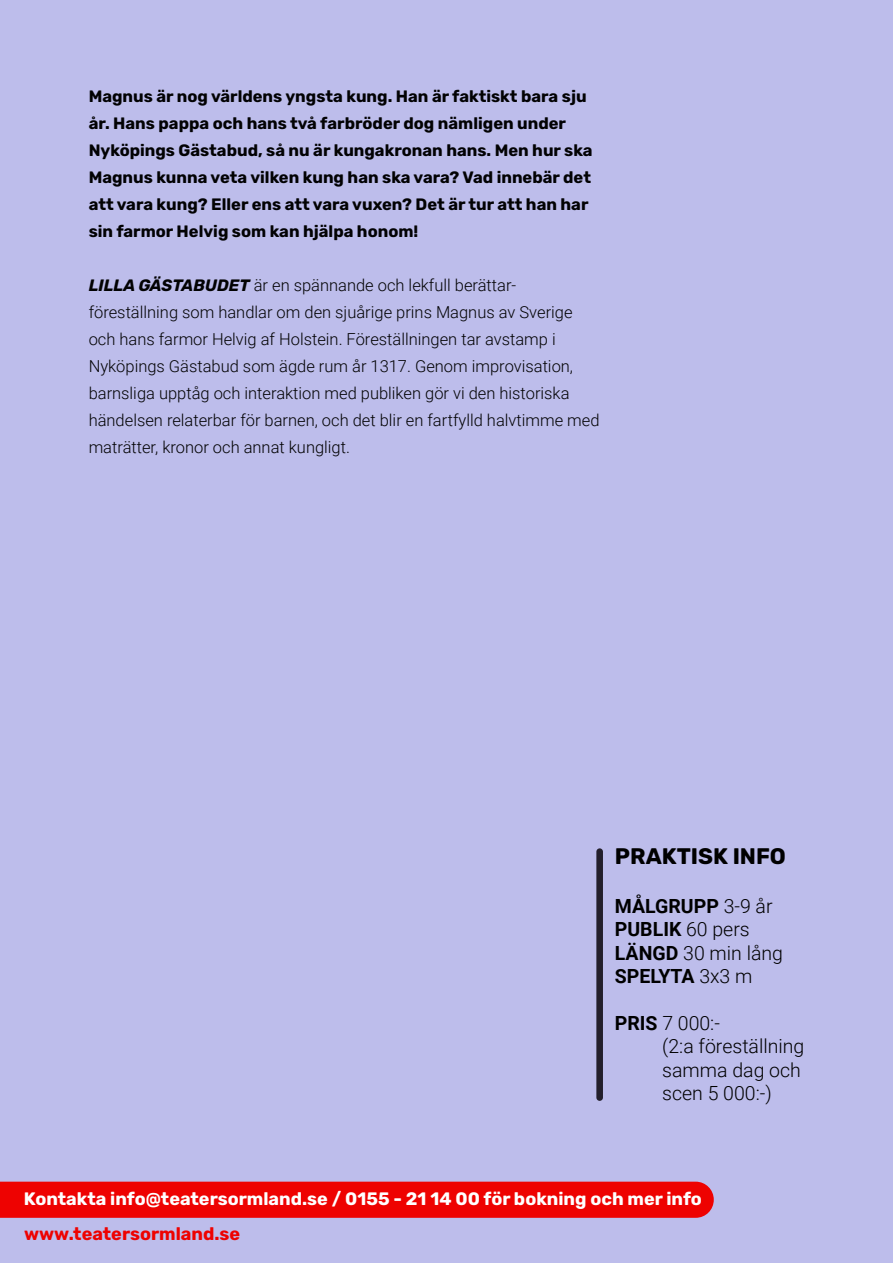
<style>
.page{position:relative;width:893px;height:1263px;background:#bdbdeb}
.page>*{position:absolute;margin:0;border:0;box-sizing:border-box;transform-origin:0 0}
.t1{font:700 22.5px "Rubik";color:#000}
.t2{font:700 19.5px/23.4px "Roboto";color:#000}
.t3{font:300 19.5px/23.4px "Roboto";color:#000}
.t4{font:700 18px "Rubik";color:#fff}
.t5{font:700 18px "Rubik";color:#ee0201}
.t6{font:300 16.5px/27px "Roboto";color:#020203}
.t7{font:700 16.5px/27px "Rubik";color:#020203}
.s1{font-family:"Rubik";font-weight:700;font-style:italic}
.s2{font-weight:300}
.s3{font-weight:700}
</style>
<div class="page">
<div style="left:596px;top:848px;width:7px;height:253px;background:#231f2b;border-radius:3px"></div>
<div style="left:0;top:1182px;width:714px;height:36px;background:#ee0201"></div>
<p class="t7" style="left:89px;top:83px;width:505px">Magnus är nog världens yngsta kung. Han är faktiskt bara sju år. Hans pappa och hans två farbröder dog nämligen under Nyköpings Gästabud, så nu är kungakronan hans. Men hur ska Magnus kunna veta vilken kung han ska vara? Vad innebär det att vara kung? Eller ens att vara vuxen? Det är tur att han har sin farmor Helvig som kan hjälpa honom!</p>
<p class="t6" style="left:89px;top:271px;width:512px"><span class="s1">LILLA GÄSTABUDET</span> är en spännande och lekfull berättar&shy;föreställning som handlar om den sjuårige prins Magnus av Sverige och hans farmor Helvig af Holstein. Föreställningen tar avstamp i Nyköpings Gästabud som ägde rum år 1317. Genom improvisation, barnsliga upptåg och interaktion med publiken gör vi den historiska händelsen relaterbar för barnen, och det blir en fartfylld halvtimme med maträtter, kronor och annat kungligt.</p>
<h1 class="t1" style="left:615px;top:843px;width:173px">PRAKTISK INFO</h1>
<p class="t2" style="left:615px;top:893px;width:170px">MÅLGRUPP <span class="s2">3-9 år<br></span>PUBLIK <span class="s2">60 pers<br></span>LÄNGD <span class="s2">30 min lång<br></span>SPELYTA <span class="s2">3x3 m</span></p>
<p class="t3" style="left:662px;top:1010px;width:144px;text-indent:-47px"><span class="s3">PRIS</span> 7 000:-<br>(2:a föreställning samma dag och scen 5 000:-)</p>
<p class="t4" style="left:24px;top:1189px;width:679px">Kontakta info@teatersormland.se / 0155 - 21 14 00 för bokning och mer info</p>
<p class="t5" style="left:24px;top:1224px;width:218px">www.teatersormland.se</p>
</div>
